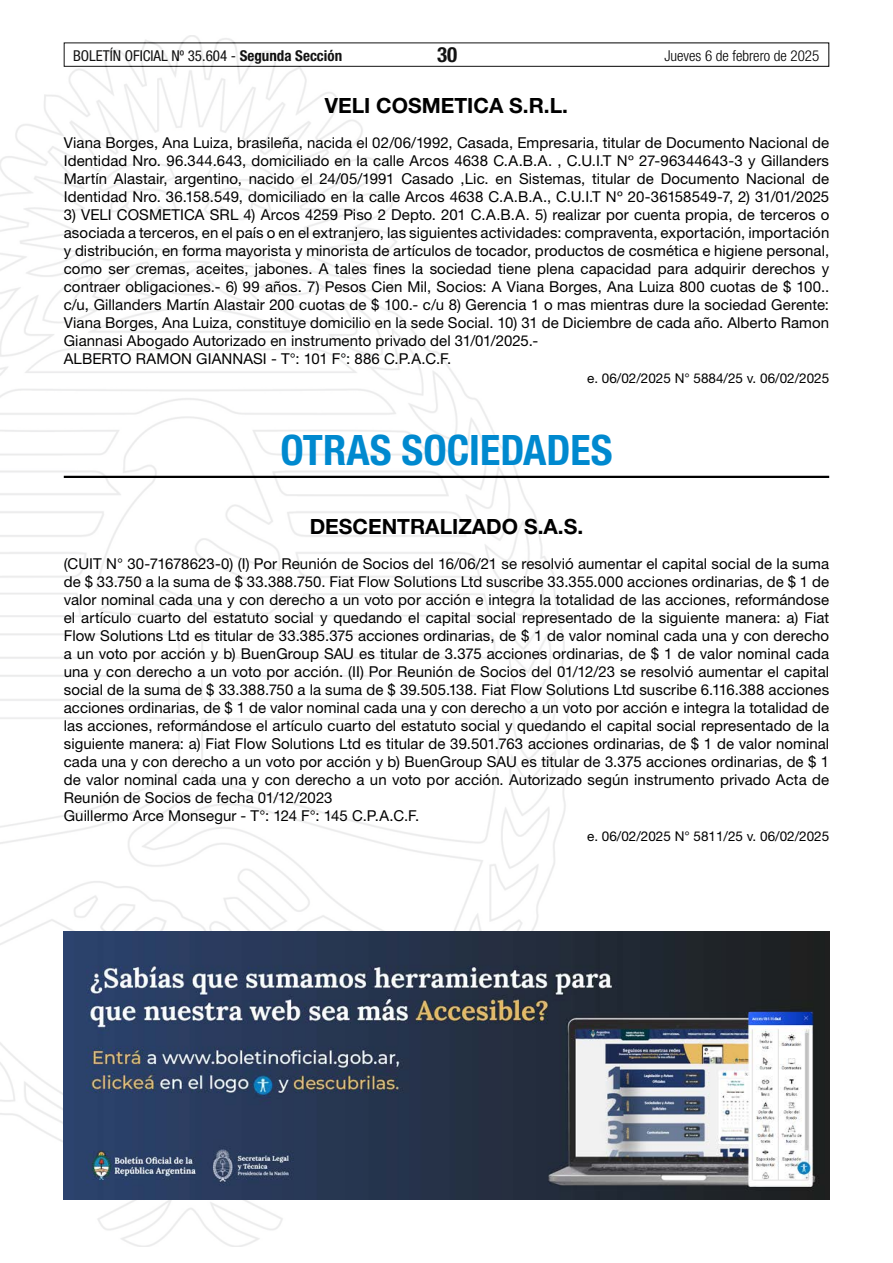
<style>
.page{position:relative;width:893px;height:1263px;background:#fff}
.page>*{position:absolute;margin:0;border:0;box-sizing:border-box;transform-origin:0 0}
.t1{font:700 condensed 42px "Helvetica Neue LT Std";color:#0089cf}
.t2{font:700 21px "Helvetica Neue LT Std";color:#000}
.t3{font:700 condensed 21px "Helvetica Neue LT Std";color:#000}
.t4{font:15px/18px "Helvetica Neue LT Std";letter-spacing:.005em;color:#000}
.t5{font:condensed 15px "Helvetica Neue LT Std";color:#000}
.t6{font:300 condensed 15px "Helvetica Neue LT Std";color:#000}
.t7{font:13.5px "Helvetica Neue LT Std";color:#000}
.s1{font-weight:700}
</style>
<div class="page">
<div style="left:64px;top:43px;width:765px;height:24px;border:1px solid #000"></div>
<img style="left:0;top:35px;width:569px;height:1211px">
<hr style="left:64px;top:476px;width:765px;height:2px;background:#000">
<img style="left:64px;top:931px;width:765px;height:268px">
<p class="t5" style="left:73px;top:47px;width:271px">BOLETÍN OFICIAL Nº 35.604 - <span class="s1">Segunda Sección</span></p>
<h2 class="t3" style="left:437px;top:42px;width:22px">30</h2>
<p class="t6" style="left:664px;top:47px;width:156px">Jueves 6 de febrero de 2025</p>
<h2 class="t2" style="left:325px;top:92px;width:245px">VELI COSMETICA S.R.L.</h2>
<p class="t4" style="left:64px;top:133px;width:767px;text-align:justify">Viana Borges, Ana Luiza, brasileña, nacida el 02/06/1992, Casada, Empresaria, titular de Documento Nacional de Identidad Nro. 96.344.643, domiciliado en la calle Arcos 4638 C.A.B.A. , C.U.I.T Nº 27-96344643-3 y Gillanders Martín Alastair, argentino, nacido el 24/05/1991 Casado ,Lic. en Sistemas, titular de Documento Nacional de Identidad Nro. 36.158.549, domiciliado en la calle Arcos 4638 C.A.B.A., C.U.I.T Nº 20-36158549-7, 2) 31/01/2025</p>
<p class="t4" style="left:64px;top:205px;width:767px">3) VELI COSMETICA SRL 4) Arcos 4259 Piso 2 Depto. 201 C.A.B.A. 5) realizar por cuenta propia, de terceros o asociada a terceros, en el país o en el extranjero, las siguientes actividades: compraventa, exportación, importación y distribución, en forma mayorista y minorista de artículos de tocador, productos de cosmética e higiene personal, como ser cremas, aceites, jabones. A tales fines la sociedad tiene plena capacidad para adquirir derechos y contraer obligaciones.- 6) 99 años. 7) Pesos Cien Mil, Socios: A Viana Borges, Ana Luiza 800 cuotas de $ 100.. c/u, Gillanders Martín Alastair 200 cuotas de $ 100.- c/u 8) Gerencia 1 o mas mientras dure la sociedad Gerente:<br>Viana Borges, Ana Luiza, constituye domicilio en la sede Social. 10) 31 de Diciembre de cada año. Alberto Ramon Giannasi Abogado Autorizado en instrumento privado del 31/01/2025.-<br>ALBERTO RAMON GIANNASI - T°: 101 F°: 886 C.P.A.C.F.</p>
<p class="t7" style="left:587px;top:370px;width:244px">e. 06/02/2025 N° 5884/25 v. 06/02/2025</p>
<h1 class="t1" style="left:280px;top:425px;width:333px">OTRAS SOCIEDADES</h1>
<h2 class="t2" style="left:310px;top:514px;width:275px">DESCENTRALIZADO S.A.S.</h2>
<p class="t4" style="left:64px;top:555px;width:767px">(CUIT N° 30-71678623-0) (I) Por Reunión de Socios del 16/06/21 se resolvió aumentar el capital social de la suma de $ 33.750 a la suma de $ 33.388.750. Fiat Flow Solutions Ltd suscribe 33.355.000 acciones ordinarias, de $ 1 de valor nominal cada una y con derecho a un voto por acción e integra la totalidad de las acciones, reformándose el artículo cuarto del estatuto social y quedando el capital social representado de la siguiente manera: a) Fiat Flow Solutions Ltd es titular de 33.385.375 acciones ordinarias, de $ 1 de valor nominal cada una y con derecho a un voto por acción y b) BuenGroup SAU es titular de 3.375 acciones ordinarias, de $ 1 de valor nominal cada una y con derecho a un voto por acción. (II) Por Reunión de Socios del 01/12/23 se resolvió aumentar el capital social de la suma de $ 33.388.750 a la suma de $ 39.505.138. Fiat Flow Solutions Ltd suscribe 6.116.388 acciones acciones ordinarias, de $ 1 de valor nominal cada una y con derecho a un voto por acción e integra la totalidad de las acciones, reformándose el artículo cuarto del estatuto social y quedando el capital social representado de la siguiente manera: a) Fiat Flow Solutions Ltd es titular de 39.501.763 acciones ordinarias, de $ 1 de valor nominal cada una y con derecho a un voto por acción y b) BuenGroup SAU es titular de 3.375 acciones ordinarias, de $ 1 de valor nominal cada una y con derecho a un voto por acción. Autorizado según instrumento privado Acta de Reunión de Socios de fecha 01/12/2023<br>Guillermo Arce Monsegur - T°: 124 F°: 145 C.P.A.C.F.</p>
<p class="t7" style="left:587px;top:828px;width:244px">e. 06/02/2025 N° 5811/25 v. 06/02/2025</p>
</div>
